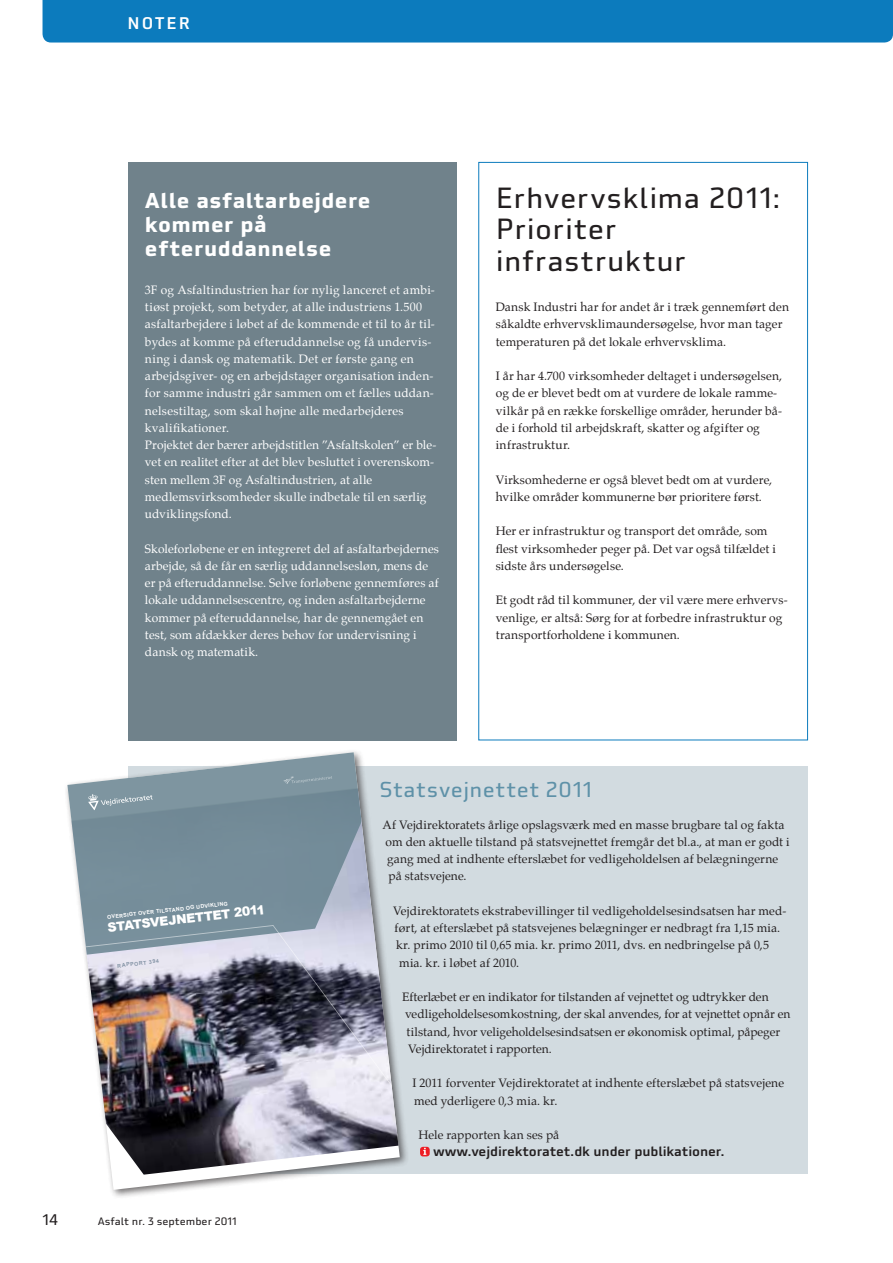
<style>
.page{position:relative;width:893px;height:1263px;background:#fff}
.page>*{position:absolute;margin:0;border:0;box-sizing:border-box;transform-origin:0 0}
.t1{font:28.5px/31.5px "Utility Pro";letter-spacing:.025em;color:#231f20}
.t2{font:700 21px/24px "Utility Pro";letter-spacing:.015em;color:#fff}
.t3{font:21px "Utility Pro";letter-spacing:.03em;color:#5e91a8}
.t4{font:500 16.5px "Utility Pro";color:#fff}
.t5{font:15px "Utility Pro";color:#231f20}
.t6{font:500 13.2px "Utility Pro";letter-spacing:-.01em;color:#231f20}
.t7{font:900 12.6px "Arial";color:#fff}
.t8{font:12px/17.2px "Palatino";letter-spacing:.005em;color:#231f20}
.t9{font:12px/17.2px "Palatino";letter-spacing:.015em;color:#fff}
.t10{font:10.5px "Utility Pro";color:#231f20}
.t11{font:700 5.25px "Arial";color:#fff}
.t12{font:700 5.25px "Arial";color:#6d8194}
</style>
<div class="page">
<div style="left:128px;top:162px;width:329px;height:578px;background:#70828b"></div>
<div style="left:43px;top:0;width:850px;height:43px;background:#0c7bbd"></div>
<div style="left:410px;top:766px;width:397px;height:408px;background:#d2dbe0"></div>
<div style="left:420px;top:1147px;width:10px;height:9px;background:#ed1d24;border-radius:3px"></div>
<svg style="left:423px;top:1148px;width:3px;height:7px"></svg>
<svg style="left:478px;top:162px;width:330px;height:579px"></svg>
<div style="left:64px;top:748px;width:346px;height:451px;background:#231f20;opacity:.65"></div>
<svg style="left:67px;top:752px;width:333px;height:438px"></svg>
<svg style="left:67px;top:752px;width:328px;height:173px"></svg>
<img style="left:67px;top:925px;width:333px;height:256px">
<svg style="left:67px;top:776px;width:333px;height:112px;background:#869aa6"></svg>
<h3 class="t4" style="left:128px;top:13px;width:60px">Noter</h3>
<h2 class="t2" style="left:145px;top:188px;width:227px">Alle asfaltarbejdere kommer på efteruddannelse</h2>
<p class="t9" style="left:145px;top:281px;width:293px">3F og Asfaltindustrien har for nylig lanceret et ambi&shy;tiøst projekt, som betyder, at alle industriens 1.500 asfaltarbejdere i løbet af de kommende et til to år til&shy;bydes at komme på efteruddannelse og få undervis&shy;ning i dansk og matematik. Det er første gang en arbejdsgiver- og en arbejdstager organisation inden&shy;for samme industri går sammen om et fælles uddan&shy;nelsestiltag, som skal højne alle medarbejderes kvalifikationer.<br>Projektet der bærer arbejdstitlen ”Asfaltskolen” er ble&shy;vet en realitet efter at det blev besluttet i overenskom&shy;sten mellem 3F og Asfaltindustrien, at alle medlemsvirksomheder skulle indbetale til en særlig udviklingsfond.</p>
<p class="t9" style="left:145px;top:540px;width:296px">Skoleforløbene er en integreret del af asfaltarbejdernes arbejde, så de får en særlig uddannelsesløn, mens de er på efteruddannelse. Selve forløbene gennemføres af lokale uddannelsescentre, og inden asfaltarbejderne kommer på efteruddannelse, har de gennemgået en test, som afdækker deres behov for undervisning i dansk og matematik.</p>
<h1 class="t1" style="left:496px;top:181px;width:286px">Erhvervsklima 2011:<br>Prioriter infrastruktur</h1>
<p class="t8" style="left:496px;top:298px;width:295px">Dansk Industri har for andet år i træk gennemført den såkaldte erhvervsklimaundersøgelse, hvor man tager temperaturen på det lokale erhvervsklima.</p>
<p class="t8" style="left:496px;top:367px;width:288px">I år har 4.700 virksomheder deltaget i undersøgelsen, og de er blevet bedt om at vurdere de lokale ramme&shy;vilkår på en række forskellige områder, herunder bå&shy;de i forhold til arbejdskraft, skatter og afgifter og infrastruktur.</p>
<p class="t8" style="left:496px;top:471px;width:278px">Virksomhederne er også blevet bedt om at vurdere, hvilke områder kommunerne bør prioritere først.</p>
<p class="t8" style="left:496px;top:522px;width:282px">Her er infrastruktur og transport det område, som flest virksomheder peger på. Det var også tilfældet i sidste års undersøgelse.</p>
<p class="t8" style="left:496px;top:591px;width:293px">Et godt råd til kommuner, der vil være mere erhvervs&shy;venlige, er altså: Sørg for at forbedre infrastruktur og transportforholdene i kommunen.</p>
<p class="t11" style="left:107px;top:914px;width:123px;rotate:-7deg">oversigt over tilstand og udvikling</p>
<p class="t7" style="left:107px;top:918px;width:160px;rotate:-7deg">statsvejnettet 2011</p>
<p class="t12" style="left:117px;top:962px;width:44px;rotate:-7deg">RappoRt 394</p>
<p class="t5" style="left:43px;top:1211px;width:17px">14</p>
<p class="t10" style="left:98px;top:1215px;width:140px">Asfalt nr. 3 september 2011</p>
<h2 class="t3" style="left:380px;top:777px;width:214px">Statsvejnettet 2011</h2>
<p class="t8" style="left:383px;top:816px;width:409px">Af Vejdirektoratets årlige opslagsværk med en masse brugbare tal og fakta om den aktuelle tilstand på statsvejnettet fremgår det bl.a., at man er godt i gang med at indhente efterslæbet for vedligeholdelsen af belægningerne på statsvejene.</p>
<p class="t8" style="left:393px;top:902px;width:395px">Vejdirektoratets ekstrabevillinger til vedligeholdelsesindsatsen har med-</p>
<p class="t8" style="left:395px;top:919px;width:387px">ført, at efterslæbet på statsvejenes belægninger er nedbragt fra 1,15 mia.</p>
<p class="t8" style="left:396px;top:937px;width:375px">kr. primo 2010 til 0,65 mia. kr. primo 2011, dvs. en nedbringelse på 0,5</p>
<p class="t8" style="left:399px;top:954px;width:122px">mia. kr. i løbet af 2010.</p>
<p class="t8" style="left:402px;top:988px;width:390px">Efterlæbet er en indikator for tilstanden af vejnettet og udtrykker den vedligeholdelsesomkostning, der skal anvendes, for at vejnettet opnår en tilstand, hvor veligeholdelsesindsatsen er økonomisk optimal, påpeger Vejdirektoratet i rapporten.</p>
<p class="t8" style="left:413px;top:1074px;width:373px">I 2011 forventer Vejdirektoratet at indhente efterslæbet på statsvejene med yderligere 0,3 mia. kr.</p>
<p class="t8" style="left:419px;top:1126px;width:142px">Hele rapporten kan ses på</p>
<p class="t6" style="left:433px;top:1143px;width:293px">www.vejdirektoratet.dk under publikationer.</p>
</div>
